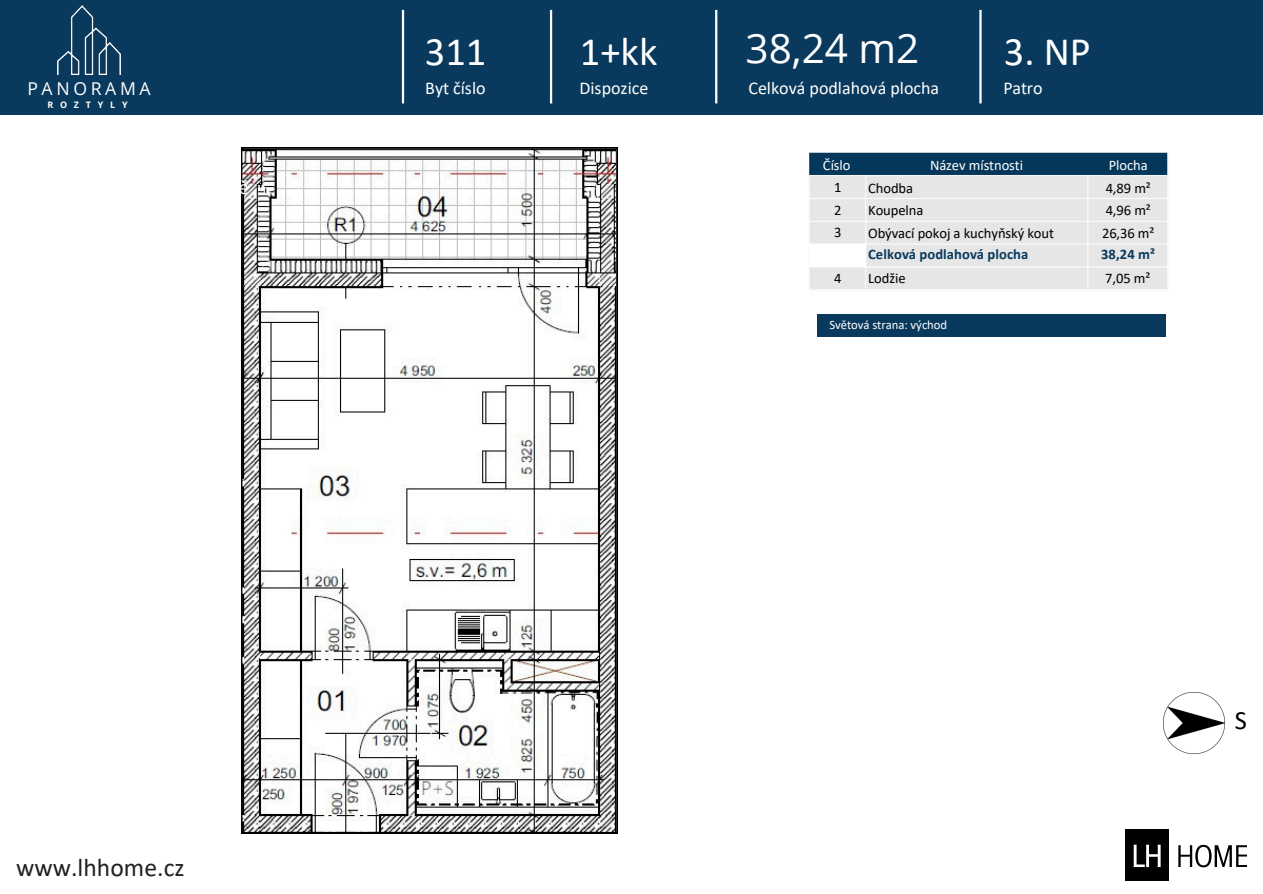
<style>
.page{position:relative;width:1263px;height:894px;background:#fff}
.page>*{position:absolute;margin:0;border:0;box-sizing:border-box;transform-origin:0 0}
.t1{font:40.5px "Calibri";color:#fff}
.t2{font:40.5px "Open Sans";color:#fff}
.t3{font:26.4px "Calibri";color:#010101}
.t4{font:25.5px "Calibri";letter-spacing:.005em;color:#231f20}
.t5{font:18px "Calibri";color:#fff}
.t6{font:17.7px "Open Sans";letter-spacing:.205em;color:#fff}
.t7{font:14.55px/22.2px "Calibri";letter-spacing:-.005em;color:#000;text-align:justify}
.t8{font:14.55px "Calibri";letter-spacing:-.005em;color:#fff}
.t9{font:12.75px "Calibri";letter-spacing:-.005em;color:#fff}
.t10{font:700 9px "Open Sans";letter-spacing:.76em;color:#fff}
.s1{font-weight:700;color:#09395d}
.s2{color:#fff}
</style>
<div class="page">
<svg style="left:1178px;top:844px;width:69px;height:23px"></svg>
<div style="left:1125px;top:829px;width:44px;height:51px;background:#010101"></div>
<svg style="left:1134px;top:844px;width:27px;height:22px"></svg>
<svg style="left:241px;top:148px;width:376px;height:684px"></svg>
<img style="left:809px;top:152px;width:359px;height:137px">
<div style="left:0;top:0;width:1263px;height:115px;background:#09395d"></div>
<hr style="left:402px;top:10px;width:2px;height:93px;background:#fff">
<hr style="left:550px;top:10px;width:2px;height:93px;background:#fff">
<hr style="left:715px;top:10px;width:2px;height:93px;background:#fff">
<hr style="left:979px;top:10px;width:3px;height:93px;background:#fff">
<img style="left:58px;top:5px;width:63px;height:69px">
<div style="left:817px;top:314px;width:349px;height:22px;background:#09395d"></div>
<img style="left:1162px;top:692px;width:63px;height:62px">
<p class="t6" style="left:27px;top:76px;width:125px">PANORAMA</p>
<p class="t10" style="left:47px;top:99px;width:82px">ROZTYLY</p>
<h4 class="t4" style="left:16px;top:857px;width:170px">www.lhhome.cz</h4>
<h6 class="t1" style="left:425px;top:34px;width:63px">311</h6>
<h6 class="t2" style="left:746px;top:20px;width:175px">38,24 m2</h6>
<h6 class="t1" style="left:580px;top:34px;width:79px">1+kk</h6>
<p class="t1" style="left:1004px;top:34px;width:88px">3. NP</p>
<h6 class="t5" style="left:425px;top:80px;width:62px">Byt číslo</h6>
<h6 class="t5" style="left:579px;top:80px;width:70px">Dispozice</h6>
<p class="t5" style="left:748px;top:80px;width:192px">Celková podlahová plocha</p>
<h6 class="t5" style="left:1003px;top:80px;width:40px">Patro</h6>
<h5 class="t8" style="left:823px;top:159px;width:29px">Číslo</h5>
<h2 class="t7" style="left:834px;top:177px;width:9px">1<br>2<br>3</h2>
<h5 class="t7" style="left:834px;top:268px;width:9px">4</h5>
<h5 class="t8" style="left:930px;top:159px;width:95px">Název místnosti</h5>
<h5 class="t7" style="left:868px;top:178px;width:187px;text-align:left">Chodba<br>Koupelna<br>Obývací pokoj a kuchyňský kout<br><span class="s1">Celková podlahová plocha</span></h5>
<h5 class="t7" style="left:868px;top:268px;width:39px">Lodžie</h5>
<h6 class="t9" style="left:829px;top:319px;width:119px">Světová strana: východ</h6>
<p class="t7" style="left:1101px;top:155px;width:55px;text-align:center"><span class="s2">Plocha<br></span>4,89 m²<br>4,96 m²<br>26,36 m²<br><span class="s1">38,24 m²</span></p>
<h1 class="t7" style="left:1105px;top:268px;width:47px">7,05 m²</h1>
<p class="t3" style="left:1235px;top:709px;width:14px">S</p>
</div>
